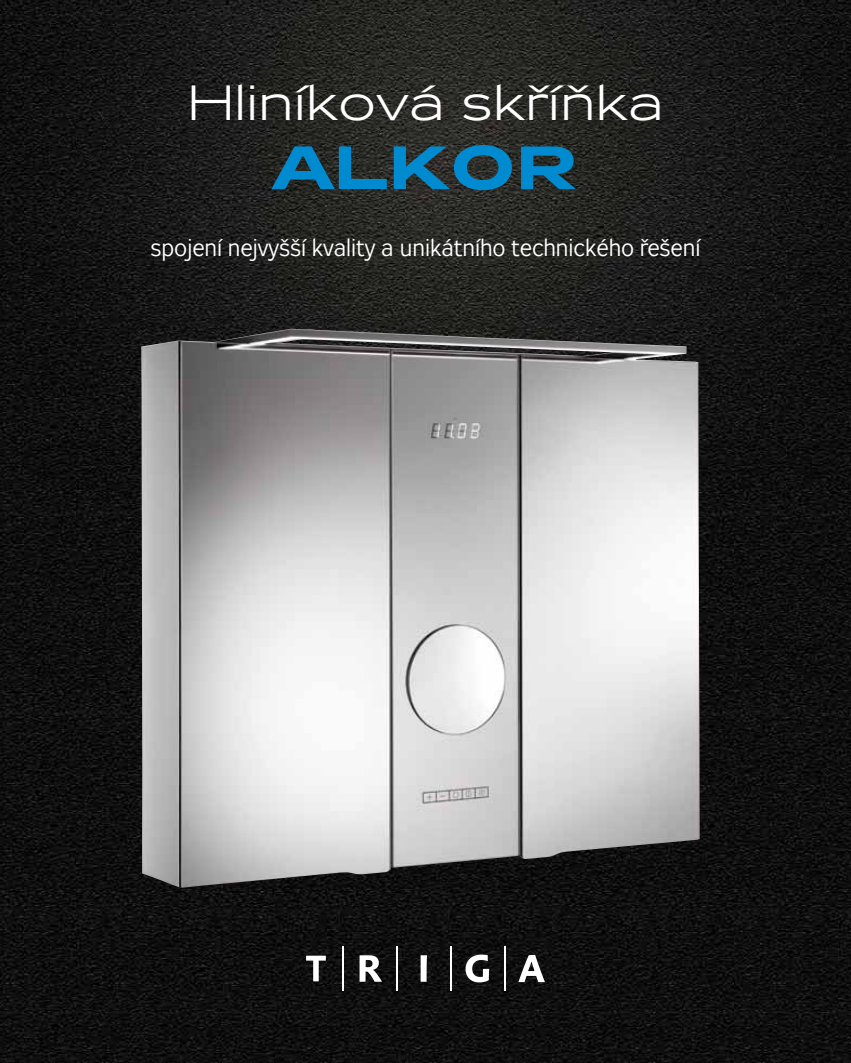
<style>
.page{position:relative;width:851px;height:1063px;background:#fff}
.page>*{position:absolute;margin:0;border:0;box-sizing:border-box;transform-origin:0 0}
.t1{font:700 60.75px "Zeppelin 42";letter-spacing:.05em;color:#008bd0}
.t2{font:49.2px "Zeppelin 41";letter-spacing:.01em;color:#fff}
.t3{font:24.3px "Zeppelin 31";color:#fff}
</style>
<div class="page">
<img style="left:0;top:0;width:850px;height:1063px">
<img style="left:141px;top:329px;width:558px;height:559px">
<svg style="left:359px;top:955px;width:23px;height:27px"></svg>
<svg style="left:420px;top:955px;width:7px;height:27px"></svg>
<svg style="left:465px;top:955px;width:24px;height:27px"></svg>
<svg style="left:518px;top:955px;width:27px;height:27px"></svg>
<svg style="left:306px;top:956px;width:20px;height:25px"></svg>
<hr style="left:342px;top:946px;width:1px;height:45px;background:#fff">
<hr style="left:396px;top:946px;width:1px;height:45px;background:#fff">
<hr style="left:450px;top:946px;width:1px;height:45px;background:#fff">
<hr style="left:504px;top:946px;width:1px;height:45px;background:#fff">
<h2 class="t2" style="left:188px;top:77px;width:477px">Hliníková skříňka</h2>
<h1 class="t1" style="left:274px;top:132px;width:304px">ALKOR</h1>
<p class="t3" style="left:150px;top:234px;width:551px">spojení nejvyšší kvality a unikátního technického řešení</p>
</div>
